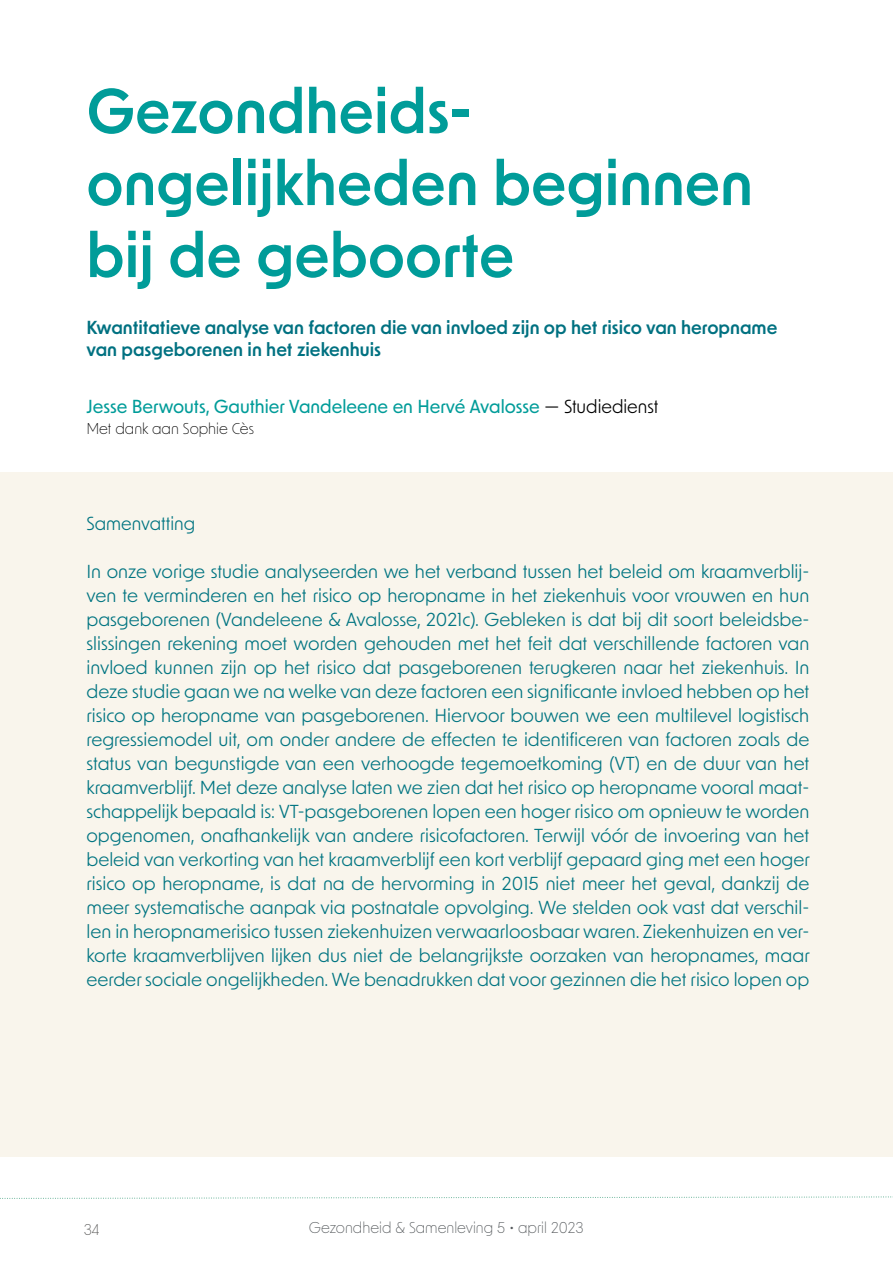
<style>
.page{position:relative;width:893px;height:1263px;background:#fff}
.page>*{position:absolute;margin:0;border:0;box-sizing:border-box;transform-origin:0 0}
.t1{font:600 60px/72px "New Order";color:#009c99}
.t2{font:18px/24px "New Order";color:#007481;text-align:justify;scale:1.04 1}
.t3{font:600 18px/21.6px "New Order";color:#007181}
.t4{font:500 18px "New Order";color:#009c99}
.t5{font:18px "New Order";color:#007481}
.t6{font:300 15px "New Order";color:#53575a}
.t7{font:300 15px "New Order";color:#000}
.t8{font:300 15px "New Order";color:#575756}
.s1{font-weight:400;color:#000}
</style>
<div class="page">
<svg style="left:0;top:1196px;width:893px;height:3px"></svg>
<div style="left:0;top:472px;width:893px;height:685px;background:#f9f5ec"></div>
<h1 class="t1" style="left:86px;top:73px;width:668px">Gezondheids&shy;ongelijkheden beginnen bij de geboorte</h1>
<p class="t3" style="left:86px;top:316px;width:692px">Kwantitatieve analyse van factoren die van invloed zijn op het risico van heropname van pasgeborenen in het ziekenhuis</p>
<p class="t4" style="left:86px;top:394px;width:573px">Jesse Berwouts, Gauthier Vandeleene en Hervé Avalosse <span class="s1">— Studiedienst</span></p>
<p class="t7" style="left:86px;top:418px;width:169px">Met dank aan Sophie Cès</p>
<p class="t5" style="left:86px;top:511px;width:110px">Samenvatting</p>
<p class="t2" style="left:86px;top:558px;width:697px">In onze vorige studie analyseerden we het verband tussen het beleid om kraamverblij&shy;ven te verminderen en het risico op heropname in het ziekenhuis voor vrouwen en hun pasgeborenen (Vandeleene &amp; Avalosse, 2021c). Gebleken is dat bij dit soort beleidsbe&shy;slissingen rekening moet worden gehouden met het feit dat verschillende factoren van invloed kunnen zijn op het risico dat pasgeborenen terugkeren naar het ziekenhuis. In deze studie gaan we na welke van deze factoren een significante invloed hebben op het risico op heropname van pasgeborenen. Hiervoor bouwen we een multilevel logistisch regressiemodel uit, om onder andere de effecten te identificeren van factoren zoals de status van begunstigde van een verhoogde tegemoetkoming (VT) en de duur van het kraamverblijf. Met deze analyse laten we zien dat het risico op heropname vooral maat&shy;schappelijk bepaald is: VT-pasgeborenen lopen een hoger risico om opnieuw te worden opgenomen, onafhankelijk van andere risicofactoren. Terwijl vóór de invoering van het beleid van verkorting van het kraamverblijf een kort verblijf gepaard ging met een hoger risico op heropname, is dat na de hervorming in 2015 niet meer het geval, dankzij de meer systematische aanpak via postnatale opvolging. We stelden ook vast dat verschil&shy;len in heropnamerisico tussen ziekenhuizen verwaarloosbaar waren. Ziekenhuizen en ver&shy;korte kraamverblijven lijken dus niet de belangrijkste oorzaken van heropnames, maar eerder sociale ongelijkheden. We benadrukken dat voor gezinnen die het risico lopen op</p>
<p class="t8" style="left:84px;top:1220px;width:18px">34</p>
<p class="t6" style="left:309px;top:1218px;width:276px">Gezondheid &amp; Samenleving 5 • april 2023</p>
</div>
